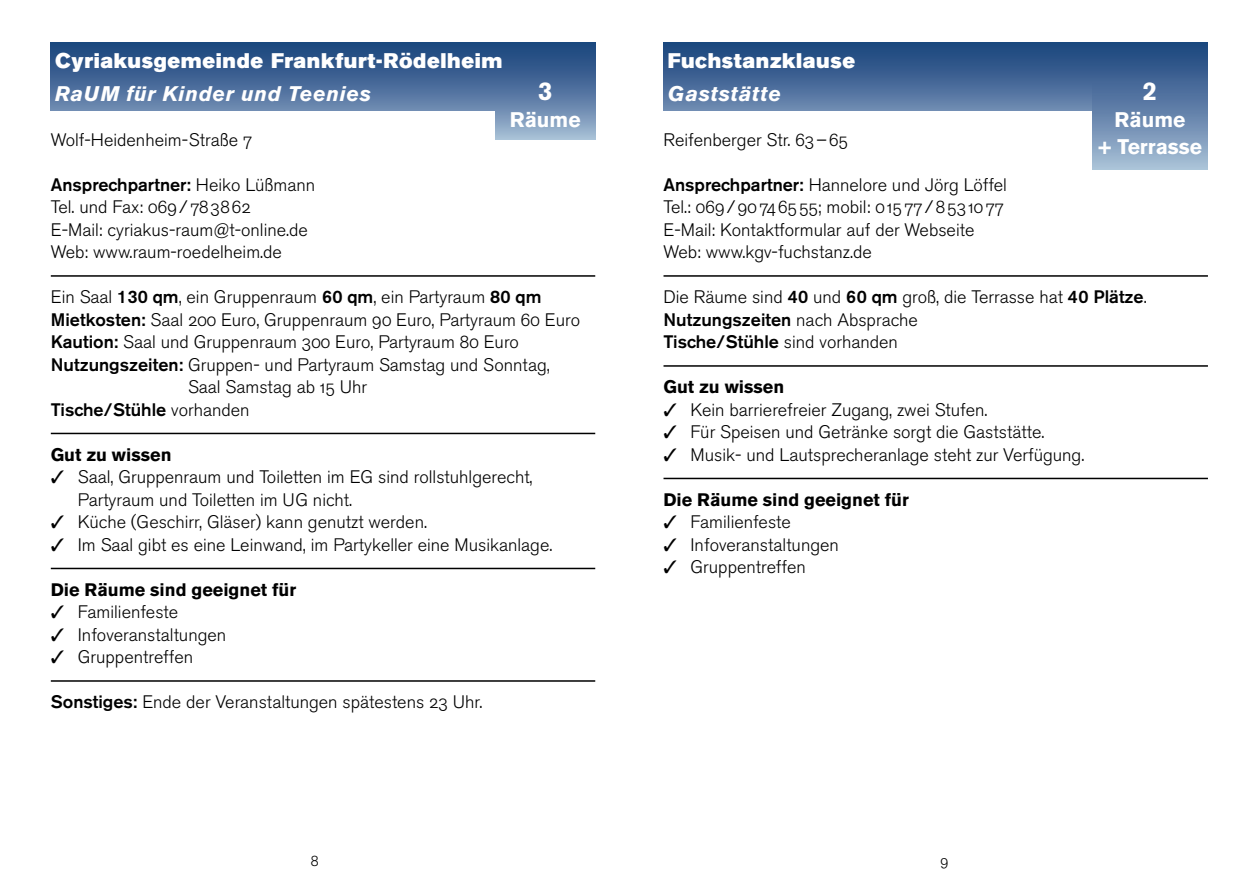
<style>
.page{position:relative;width:1259px;height:893px;background:#fff}
.page>*{position:absolute;margin:0;border:0;box-sizing:border-box;transform-origin:0 0}
.t1{font:700 25.5px "Akzidenz Grotesk BE";color:#fff}
.t2{font:21px "Akzidenz Grotesk BE Super";letter-spacing:.03em;color:#fff}
.t3{font:italic 700 21px "Akzidenz Grotesk BE";letter-spacing:.03em;color:#fff}
.t4{font:700 21px/27px "Akzidenz Grotesk BE";color:#fff;text-align:center}
.t5{font:18px/22.5px "Akzidenz Grotesk BE Light Os F";color:#000}
.t6{font:500 18px/22.5px "Akzidenz Grotesk BE";color:#000}
.t7{font:700 18px "Akzidenz Grotesk BE";color:#000}
.t8{font:15px "Akzidenz Grotesk BE Light Os F";color:#000}
.s1{font-family:"Akzidenz Grotesk BE Light Os F";font-weight:400}
.s2{font-family:"Akzidenz Grotesk BE";font-weight:500}
</style>
<div class="page">
<hr style="left:51px;top:275px;width:544px;height:2px;background:#000">
<hr style="left:51px;top:433px;width:544px;height:1px;background:#000">
<hr style="left:51px;top:568px;width:544px;height:1px;background:#000">
<hr style="left:51px;top:680px;width:544px;height:2px;background:#000">
<div style="left:51px;top:43px;width:544px;height:68px;background:linear-gradient(to bottom,#16427a,#6b87af)"></div>
<div style="left:495px;top:81px;width:100px;height:59px;background:linear-gradient(to bottom,#406294,#a7c0d6)"></div>
<hr style="left:663px;top:275px;width:545px;height:2px;background:#000">
<hr style="left:663px;top:365px;width:545px;height:2px;background:#000">
<hr style="left:663px;top:478px;width:545px;height:1px;background:#000">
<div style="left:663px;top:43px;width:545px;height:68px;background:linear-gradient(to bottom,#16427a,#6b87af)"></div>
<div style="left:1092px;top:81px;width:116px;height:88px;background:linear-gradient(to bottom,#406294,#a7bfd5)"></div>
<p class="t2" style="left:55px;top:48px;width:449px">Cyriakusgemeinde Frankfurt-Rödelheim</p>
<p class="t3" style="left:55px;top:81px;width:318px">RaUM für Kinder und Teenies</p>
<h1 class="t1" style="left:538px;top:77px;width:16px">3</h1>
<p class="t4" style="left:510px;top:107px;width:72px">Räume</p>
<p class="t5" style="left:51px;top:129px;width:203px">Wolf-Heidenheim-Straße 7</p>
<p class="t6" style="left:51px;top:173px;width:266px">Ansprechpartner: <span class="s1">Heiko Lüßmann</span></p>
<p class="t5" style="left:51px;top:196px;width:259px">Tel. und Fax: 069/783862<br>E-Mail: cyriakus-raum@t-online.de<br>Web: www.raum-roedelheim.de</p>
<p class="t5" style="left:51px;top:286px;width:492px">Ein Saal <span class="s2">130 qm</span>, ein Gruppenraum <span class="s2">60 qm</span>, ein Partyraum <span class="s2">80 qm</span></p>
<p class="t5" style="left:51px;top:309px;width:531px"><span class="s2">Mietkosten:</span> Saal 200 Euro, Gruppenraum 90 Euro, Partyraum 60 Euro</p>
<p class="t5" style="left:51px;top:331px;width:470px"><span class="s2">Kaution:</span> Saal und Gruppenraum 300 Euro, Partyraum 80 Euro</p>
<p class="t5" style="left:51px;top:354px;width:500px"><span class="s2">Nutzungszeiten:</span> Gruppen- und Partyraum Samstag und Sonntag,</p>
<p class="t5" style="left:188px;top:376px;width:181px">Saal Samstag ab 15 Uhr</p>
<p class="t6" style="left:51px;top:398px;width:200px">Tische/Stühle <span class="s1">vorhanden</span></p>
<p class="t7" style="left:51px;top:444px;width:122px">Gut zu wissen</p>
<p class="t5" style="left:78px;top:466px;width:456px;text-indent:-27px">✓ Saal, Gruppenraum und Toiletten im EG sind rollstuhlgerecht,<br>Partyraum und Toiletten im UG nicht.</p>
<p class="t5" style="left:51px;top:511px;width:378px">✓ Küche (Geschirr, Gläser) kann genutzt werden.</p>
<p class="t5" style="left:51px;top:534px;width:503px">✓ Im Saal gibt es eine Leinwand, im Partykeller eine Musikanlage.</p>
<p class="t7" style="left:51px;top:579px;width:247px">Die Räume sind geeignet für</p>
<p class="t5" style="left:51px;top:601px;width:129px">✓ Familienfeste</p>
<p class="t5" style="left:51px;top:624px;width:177px">✓ Infoveranstaltungen</p>
<p class="t5" style="left:51px;top:646px;width:144px">✓ Gruppentreffen</p>
<p class="t5" style="left:51px;top:691px;width:433px"><span class="s2">Sonstiges:</span> Ende der Veranstaltungen spätestens 23 Uhr.</p>
<p class="t2" style="left:668px;top:48px;width:189px">Fuchstanzklause</p>
<p class="t3" style="left:668px;top:81px;width:115px">Gaststätte</p>
<h1 class="t1" style="left:1142px;top:77px;width:16px">2</h1>
<p class="t4" style="left:1098px;top:107px;width:106px">Räume<br>+ Terrasse</p>
<p class="t5" style="left:663px;top:129px;width:186px">Reifenberger Str. 63–65</p>
<p class="t5" style="left:663px;top:174px;width:345px"><span class="s2">Ansprechpartner:</span> Hannelore und Jörg Löffel Tel.: 069/90746555; mobil: 01577/8531077<br>E-Mail: Kontaktformular auf der Webseite Web: www.kgv-fuchstanz.de</p>
<p class="t5" style="left:663px;top:286px;width:485px">Die Räume sind <span class="s2">40</span> und <span class="s2">60 qm</span> groß, die Terrasse hat <span class="s2">40 Plätze</span>.</p>
<p class="t6" style="left:663px;top:308px;width:256px">Nutzungszeiten <span class="s1">nach Absprache<br></span>Tische/Stühle <span class="s1">sind vorhanden</span></p>
<p class="t7" style="left:663px;top:376px;width:122px">Gut zu wissen</p>
<p class="t5" style="left:663px;top:399px;width:325px">✓ Kein barrierefreier Zugang, zwei Stufen.</p>
<p class="t5" style="left:663px;top:421px;width:382px">✓ Für Speisen und Getränke sorgt die Gaststätte.</p>
<p class="t5" style="left:663px;top:444px;width:422px">✓ Musik- und Lautsprecheranlage steht zur Verfügung.</p>
<p class="t7" style="left:663px;top:489px;width:247px">Die Räume sind geeignet für</p>
<p class="t5" style="left:663px;top:511px;width:129px">✓ Familienfeste</p>
<p class="t5" style="left:663px;top:534px;width:177px">✓ Infoveranstaltungen</p>
<p class="t5" style="left:663px;top:556px;width:144px">✓ Gruppentreffen</p>
<p class="t8" style="left:311px;top:852px;width:9px">8</p>
<p class="t8" style="left:940px;top:852px;width:9px">9</p>
</div>
